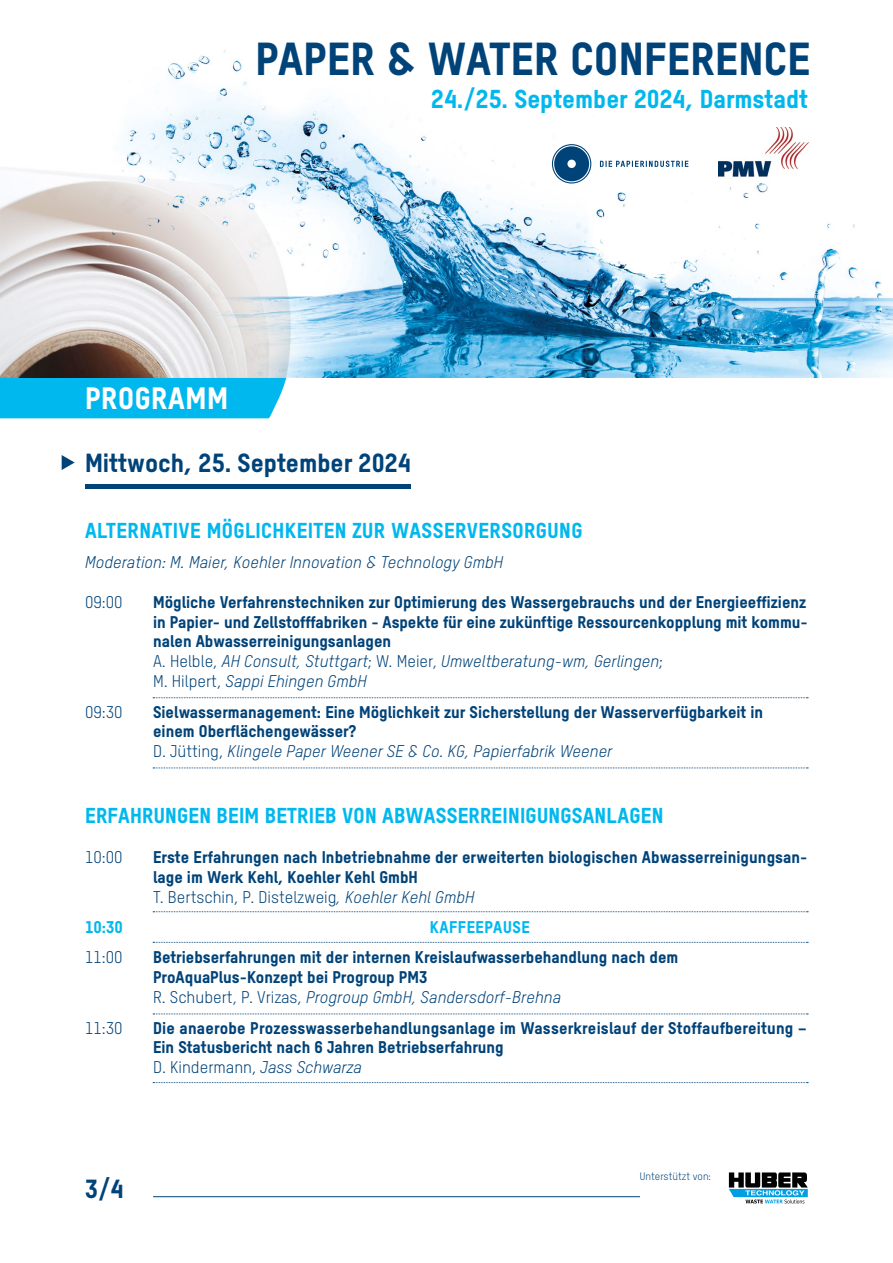
<style>
.page{position:relative;width:893px;height:1263px;background:#fff}
.page>*{position:absolute;margin:0;border:0;box-sizing:border-box;transform-origin:0 0}
.t1{font:45px "T Star Heavy";letter-spacing:.01em;color:#004379}
.t2{font:30px "T Star Heavy";letter-spacing:.02em;color:#fff}
.t3{font:25.5px "T Star Heavy";color:#004379}
.t4{font:25.2px "T Star Heavy";color:#00b8ee}
.t5{font:21px "T Star Heavy";letter-spacing:.01em;color:#00b8ee}
.t6{font:16.5px/19.8px "T Star Heavy";color:#004379}
.t7{font:italic 16.5px "T Star Regular";color:#004379}
.t8{font:16.5px "T Star Regular";color:#004379}
.t9{font:16.5px "T Star Heavy";letter-spacing:.035em;color:#00b8ee}
.t10{font:10.5px "T Star Regular";color:#004379}
.s1{font-family:"T Star Regular"}
.s2{font-family:"T Star Regular";font-style:italic}
</style>
<div class="page">
<img style="left:0;top:50px;width:893px;height:328px">
<div style="left:0;top:378px;width:286px;height:40px;background:#00b8ee"></div>
<svg style="left:552px;top:144px;width:39px;height:40px"></svg>
<svg style="left:600px;top:161px;width:88px;height:6px"></svg>
<img style="left:718px;top:128px;width:122px;height:50px">
<svg style="left:62px;top:455px;width:13px;height:15px"></svg>
<svg style="left:153px;top:697px;width:655px;height:1px"></svg>
<svg style="left:153px;top:942px;width:655px;height:1px"></svg>
<svg style="left:153px;top:911px;width:655px;height:1px"></svg>
<svg style="left:153px;top:1013px;width:655px;height:1px"></svg>
<svg style="left:153px;top:1082px;width:655px;height:1px"></svg>
<hr style="left:85px;top:485px;width:326px;height:4px;background:#004379">
<hr style="left:153px;top:1196px;width:487px;height:1px;background:#004379">
<svg style="left:729px;top:1172px;width:79px;height:31px"></svg>
<svg style="left:153px;top:767px;width:655px;height:1px"></svg>
<p class="t1" style="left:255px;top:31px;width:556px">PAPER &amp; WATER CONFERENCE</p>
<p class="t4" style="left:431px;top:83px;width:378px">24./25. September 2024, Darmstadt</p>
<p class="t2" style="left:85px;top:379px;width:144px">PROGRAMM</p>
<p class="t3" style="left:85px;top:446px;width:327px">Mittwoch, 25. September 2024</p>
<p class="t5" style="left:85px;top:517px;width:499px">ALTERNATIVE MÖGLICHKEITEN ZUR WASSERVERSORGUNG</p>
<p class="t7" style="left:85px;top:552px;width:420px">Moderation: M. Maier, Koehler Innovation &amp; Technology GmbH</p>
<p class="t8" style="left:85px;top:592px;width:39px">09:00</p>
<p class="t6" style="left:153px;top:592px;width:656px">Mögliche Verfahrenstechniken zur Optimierung des Wassergebrauchs und der Energieeffizienz in Papier- und Zellstofffabriken - Aspekte für eine zukünftige Ressourcenkopplung mit kommu&shy;nalen Abwasserreinigungsanlagen<br><span class="s1">A. Helble,</span> <span class="s2">AH Consult, Stuttgart</span><span class="s1">; W. Meier,</span> <span class="s2">Umweltberatung-wm, Gerlingen</span><span class="s1">;<br>M. Hilpert,</span> <span class="s2">Sappi Ehingen GmbH</span></p>
<p class="t8" style="left:85px;top:702px;width:39px">09:30</p>
<p class="t6" style="left:153px;top:701px;width:612px">Sielwassermanagement: Eine Möglichkeit zur Sicherstellung der Wasserverfügbarkeit in einem Oberflächengewässer?<br><span class="s1">D. Jütting,</span> <span class="s2">Klingele Paper Weener SE &amp; Co. KG, Papierfabrik Weener</span></p>
<p class="t5" style="left:85px;top:802px;width:580px">ERFAHRUNGEN BEIM BETRIEB VON ABWASSERREINIGUNGSANLAGEN</p>
<p class="t8" style="left:85px;top:847px;width:39px">10:00</p>
<p class="t6" style="left:153px;top:847px;width:656px">Erste Erfahrungen nach Inbetriebnahme der erweiterten biologischen Abwasserreinigungsan&shy;lage im Werk Kehl, Koehler Kehl GmbH<br><span class="s1">T. Bertschin, P. Distelzweig</span><span class="s2">, Koehler Kehl GmbH</span></p>
<p class="t9" style="left:85px;top:917px;width:39px">10:30</p>
<p class="t9" style="left:430px;top:917px;width:102px">KAFFEEPAUSE</p>
<p class="t8" style="left:85px;top:948px;width:39px">11:00</p>
<p class="t6" style="left:153px;top:947px;width:527px">Betriebserfahrungen mit der internen Kreislaufwasserbehandlung nach dem<br>ProAquaPlus-Konzept bei Progroup PM3<br><span class="s1">R. Schubert, P. Vrizas,</span> <span class="s2">Progroup GmbH, Sandersdorf-Brehna</span></p>
<p class="t8" style="left:85px;top:1018px;width:39px">11:30</p>
<p class="t6" style="left:153px;top:1017px;width:655px">Die anaerobe Prozesswasserbehandlungsanlage im Wasserkreislauf der Stoffaufbereitung –<br>Ein Statusbericht nach 6 Jahren Betriebserfahrung<br><span class="s1">D. Kindermann,</span> <span class="s2">Jass Schwarza</span></p>
<p class="t3" style="left:85px;top:1172px;width:40px">3/4</p>
<p class="t10" style="left:640px;top:1170px;width:73px">Unterstützt von:</p>
</div>
